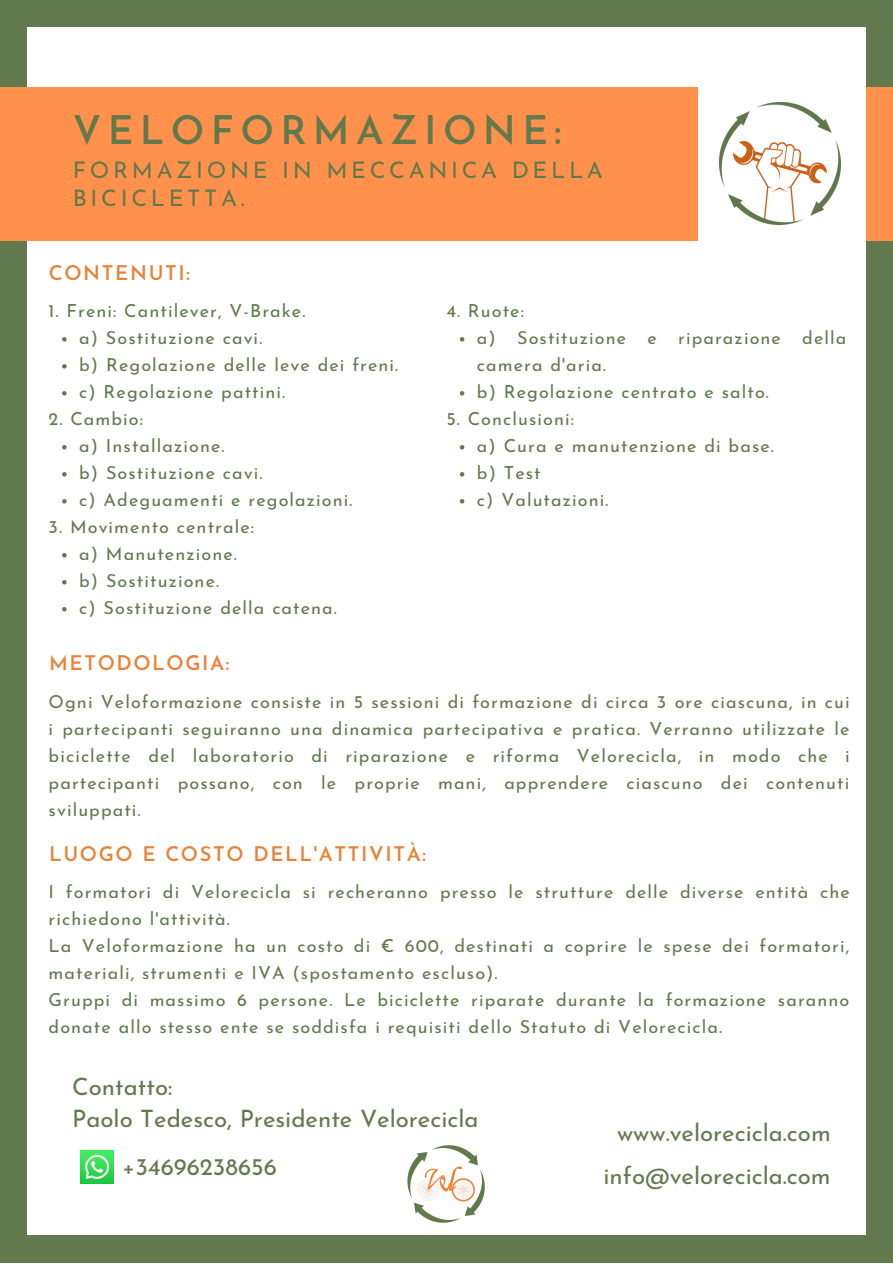
<style>
.page{position:relative;width:893px;height:1264px;background:#fff}
.page>*{position:absolute;margin:0;border:0;box-sizing:border-box;transform-origin:0 0}
.t1{font:600 39.3px "Josefin Sans";letter-spacing:.16em;color:#61794c}
.t2{font:24px/43px "Josefin Sans";color:#61794c;text-align:center}
.t3{font:22.8px/28px "Josefin Sans";letter-spacing:.16em;color:#61794c}
.t4{font:600 20.1px "Josefin Sans";letter-spacing:.08em;color:#e88237}
.t5{font:18px/27px "Josefin Sans";letter-spacing:.06em;color:#61794c}
</style>
<div class="page">
<div style="left:0;top:0;width:892px;height:1262px;background:#61794c"></div>
<div style="left:28px;top:27px;width:837px;height:1208px;background:#fff"></div>
<div style="left:0;top:87px;width:892px;height:153px;background:#ff914d"></div>
<img style="left:80px;top:1150px;width:34px;height:33px">
<svg style="left:62px;top:337px;width:5px;height:4px"></svg>
<svg style="left:62px;top:364px;width:5px;height:4px"></svg>
<svg style="left:62px;top:391px;width:5px;height:4px"></svg>
<svg style="left:62px;top:445px;width:5px;height:4px"></svg>
<svg style="left:62px;top:472px;width:5px;height:4px"></svg>
<svg style="left:62px;top:499px;width:5px;height:4px"></svg>
<svg style="left:62px;top:553px;width:5px;height:4px"></svg>
<svg style="left:62px;top:580px;width:5px;height:4px"></svg>
<svg style="left:62px;top:607px;width:5px;height:4px"></svg>
<div style="left:698px;top:81px;width:167px;height:163px;background:#fff"></div>
<svg style="left:460px;top:337px;width:4px;height:4px"></svg>
<svg style="left:460px;top:391px;width:4px;height:4px"></svg>
<svg style="left:460px;top:445px;width:4px;height:4px"></svg>
<svg style="left:460px;top:472px;width:4px;height:4px"></svg>
<svg style="left:460px;top:499px;width:4px;height:4px"></svg>
<img style="left:407px;top:1145px;width:78px;height:78px">
<img style="left:719px;top:103px;width:121px;height:121px">
<h1 class="t1" style="left:73px;top:115px;width:490px">VELOFORMAZIONE:</h1>
<p class="t3" style="left:73px;top:158px;width:531px">FORMAZIONE IN MECCANICA DELLA<br>BICICLETTA.</p>
<p class="t4" style="left:49px;top:264px;width:143px">CONTENUTI:</p>
<p class="t5" style="left:49px;top:299px;width:258px">1. Freni: Cantilever, V-Brake.</p>
<p class="t5" style="left:79px;top:326px;width:320px">a) Sostituzione cavi.<br>b) Regolazione delle leve dei freni. c) Regolazione pattini.</p>
<p class="t5" style="left:79px;top:434px;width:275px">a) Installazione.<br>b) Sostituzione cavi.<br>c) Adeguamenti e regolazioni.</p>
<p class="t5" style="left:79px;top:542px;width:259px">a) Manutenzione.<br>b) Sostituzione.<br>c) Sostituzione della catena.</p>
<p class="t5" style="left:49px;top:407px;width:96px">2. Cambio:</p>
<p class="t5" style="left:49px;top:515px;width:207px">3. Movimento centrale:</p>
<p class="t4" style="left:49px;top:655px;width:182px">METODOLOGIA:</p>
<p class="t5" style="left:446px;top:299px;width:79px">4. Ruote:</p>
<p class="t5" style="left:477px;top:326px;width:371px">a) Sostituzione e riparazione della camera d'aria.<br>b) Regolazione centrato e salto.</p>
<p class="t5" style="left:477px;top:434px;width:298px">a) Cura e manutenzione di base. b) Test<br>c) Valutazioni.</p>
<p class="t5" style="left:446px;top:407px;width:129px">5. Conclusioni:</p>
<p class="t5" style="left:49px;top:689px;width:802px;text-align:justify">Ogni Veloformazione consiste in 5 sessioni di formazione di circa 3 ore ciascuna, in cui i partecipanti seguiranno una dinamica partecipativa e pratica. Verranno utilizzate le biciclette del laboratorio di riparazione e riforma Velorecicla, in modo che i partecipanti possano, con le proprie mani, apprendere ciascuno dei contenuti sviluppati.</p>
<p class="t4" style="left:49px;top:845px;width:378px">LUOGO E COSTO DELL'ATTIVITÀ:</p>
<p class="t5" style="left:49px;top:880px;width:802px">I formatori di Velorecicla si recheranno presso le strutture delle diverse entità che richiedono l'attività.<br>La Veloformazione ha un costo di € 600, destinati a coprire le spese dei formatori, materiali, strumenti e IVA (spostamento escluso).<br>Gruppi di massimo 6 persone. Le biciclette riparate durante la formazione saranno donate allo stesso ente se soddisfa i requisiti dello Statuto di Velorecicla.</p>
<h2 class="t2" style="left:72px;top:1072px;width:408px;line-height:32.5px;text-align:left">Contatto:<br>Paolo Tedesco, Presidente Velorecicla</h2>
<h2 class="t2" style="left:122px;top:1147px;width:156px">+34696238656</h2>
<h2 class="t2" style="left:603px;top:1113px;width:229px">www.velorecicla.com info@velorecicla.com</h2>
</div>
